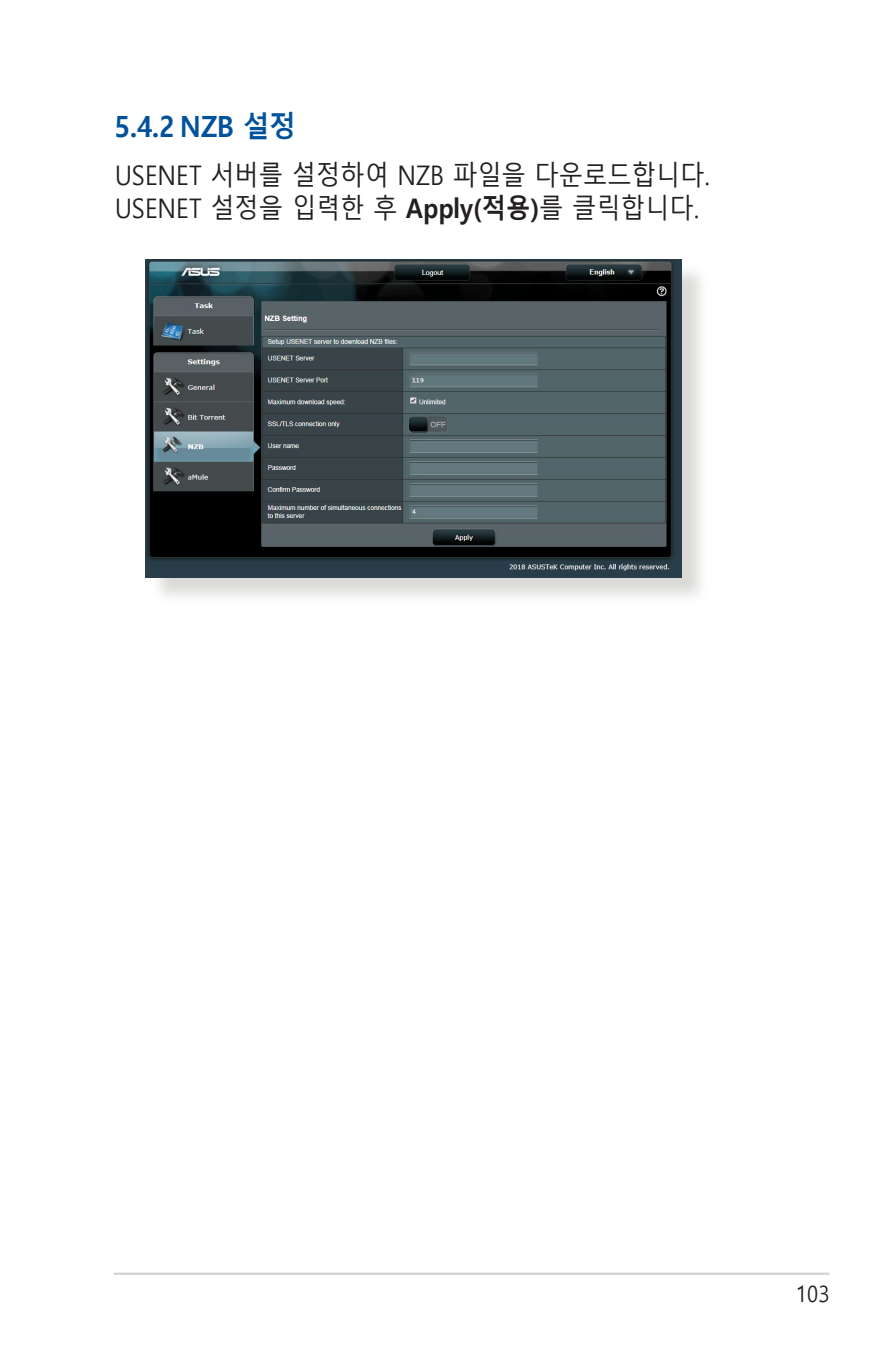
<style>
.page{position:relative;width:893px;height:1346px;background:#fff}
.page>*{position:absolute;margin:0;border:0;box-sizing:border-box;transform-origin:0 0}
.t1{font:700 29.25px "Malgun Gothic";color:#01529a;scale:.9 1}
.t2{font:27px/32.4px "Malgun Gothic";color:#231f20;scale:.9 1}
.t3{font:22.5px "Malgun Gothic";color:#231f20;scale:.9 1}
.s1{font-weight:700}
</style>
<div class="page">
<hr style="left:114px;top:1272px;width:715px;height:3px;background:#d1d2d4">
<div style="left:149px;top:263px;width:561px;height:343px;background:#cfcecb;opacity:.75"></div>
<img style="left:146px;top:260px;width:536px;height:317px">
<p class="t1" style="left:115px;top:109px;width:203px">5.4.2 NZB 설정</p>
<p class="t2" style="left:115px;top:160px;width:663px">USENET 서버를 설정하여 NZB 파일을 다운로드합니다.<br>USENET 설정을 입력한 후 <span class="s1">Apply(적용)</span>를 클릭합니다.</p>
<p class="t3" style="left:796px;top:1281px;width:39px">103</p>
</div>
